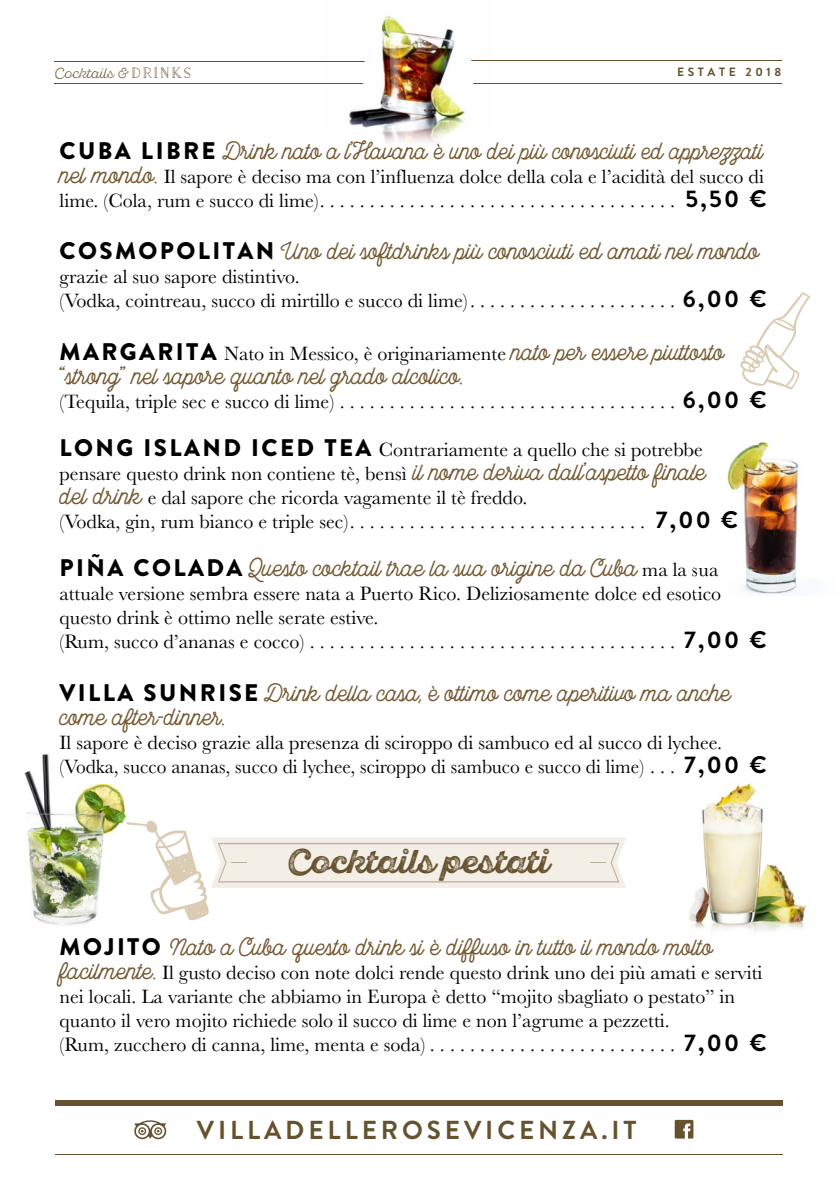
<style>
.page{position:relative;width:840px;height:1191px;background:#fff}
.page>*{position:absolute;margin:0;border:0;box-sizing:border-box;transform-origin:0 0}
.t1{font:33px "Sant Elia Rough Alt Bold Thr DMO";color:#67522f}
.t2{font:700 26px "Brandon Grotesque";letter-spacing:.15em;color:#67522f}
.t3{font:24px/24px "Local Brewery";color:#745932}
.t4{font:24px "Local Brewery";color:#745932;scale:.96 1}
.t5{font:20px/24px "Baskerville";color:#000}
.t6{font:14px "Sant Elia Rough Alt Light Two";color:#67522f}
.t7{font:700 12px "Brandon Grotesque";letter-spacing:.3em;color:#67522f}
.s1{font-family:"Naive Inline";font-weight:700}
.s2{font-family:"Brandon Grotesque";font-weight:900;color:#000}
.s3{font-family:"Local Brewery";font-size:24px;color:#745932}
.s4{font-family:"Brandon Grotesque";font-weight:700;font-size:24px}
.s5{font-family:"Brandon Grotesque";font-weight:900;font-size:24px}
.s6{font-family:"Baskerville";font-size:20px;color:#000}
</style>
<div class="page">
<svg style="left:674px;top:1119px;width:19px;height:19px"></svg>
<svg style="left:134px;top:1120px;width:32px;height:19px"></svg>
<div style="left:55px;top:1100px;width:726px;height:5px;background:#67522f"></div>
<hr style="left:55px;top:1154px;width:726px;height:1px;background:#67522f">
<hr style="left:461px;top:60px;width:320px;height:1px;background:#67522f">
<hr style="left:54px;top:83px;width:727px;height:1px;background:#67522f">
<hr style="left:54px;top:61px;width:320px;height:1px;background:#67522f">
<svg style="left:140px;top:820px;width:486px;height:100px"></svg>
<svg style="left:740px;top:292px;width:69px;height:97px"></svg>
<img style="left:689px;top:783px;width:118px;height:149px">
<img style="left:727px;top:441px;width:72px;height:154px">
<img style="left:24px;top:754px;width:116px;height:171px">
<img style="left:349px;top:15px;width:125px;height:128px">
<p class="t6" style="left:54px;top:64px;width:138px">Cocktails &amp; <span class="s1">DRINKS</span></p>
<p class="t7" style="left:676px;top:64px;width:106px">ESTATE 2018</p>
<p class="t4" style="left:59px;top:136px;width:734px"><span class="s2">CUBA LIBRE</span> Drink nato a l’Havana è uno dei più conosciuti ed apprezzati</p>
<p class="t5" style="left:59px;top:164px;width:708px"><span class="s3">nel mondo.</span> Il sapore è deciso ma con l’influenza dolce della cola e l’acidità del succo di lime. (Cola, rum e succo di lime). . . . . . . . . . . . . . . . . . . . . . . . . . . . . . . . . . . . <span class="s4">5,50 €</span></p>
<p class="t3" style="left:59px;top:239px;width:700px"><span class="s2">COSMOPOLITAN</span> Uno dei softdrinks più conosciuti ed amati nel mondo</p>
<p class="t5" style="left:59px;top:265px;width:708px">grazie al suo sapore distintivo.<br>(Vodka, cointreau, succo di mirtillo e succo di lime). . . . . . . . . . . . . . . . . . . . . <span class="s4">6,00 €</span></p>
<p class="t5" style="left:59px;top:342px;width:666px"><span class="s5">MARGARITA</span> Nato in Messico, è originariamente <span class="s3">nato per essere piuttosto</span></p>
<p class="t3" style="left:60px;top:364px;width:404px">“strong” nel sapore quanto nel grado alcolico.</p>
<p class="t5" style="left:59px;top:390px;width:708px">(Tequila, triple sec e succo di lime) . . . . . . . . . . . . . . . . . . . . . . . . . . . . . . . . . . <span class="s4">6,00 €</span></p>
<p class="t5" style="left:59px;top:438px;width:679px"><span class="s5">LONG ISLAND ICED TEA</span> Contrariamente a quello che si potrebbe pensare questo drink non contiene tè, bensì <span class="s3">il nome deriva dall’aspetto finale del drink</span> e dal sapore che ricorda vagamente il tè freddo.<br>(Vodka, gin, rum bianco e triple sec). . . . . . . . . . . . . . . . . . . . . . . . . . . . . . <span class="s4">7,00 €</span></p>
<p class="t3" style="left:60px;top:556px;width:660px"><span class="s2">PIÑA COLADA</span> Questo cocktail trae la sua origine da Cuba <span class="s6">ma la sua</span></p>
<p class="t5" style="left:59px;top:582px;width:708px">attuale versione sembra essere nata a Puerto Rico. Deliziosamente dolce ed esotico questo drink è ottimo nelle serate estive.<br>(Rum, succo d’ananas e cocco) . . . . . . . . . . . . . . . . . . . . . . . . . . . . . . . . . . . . . <span class="s4">7,00 €</span></p>
<p class="t3" style="left:59px;top:681px;width:672px"><span class="s2">VILLA SUNRISE</span> Drink della casa, è ottimo come aperitivo ma anche come after-dinner.</p>
<p class="t5" style="left:59px;top:731px;width:708px">Il sapore è deciso grazie alla presenza di sciroppo di sambuco ed al succo di lychee. (Vodka, succo ananas, succo di lychee, sciroppo di sambuco e succo di lime) . . . <span class="s4">7,00 €</span></p>
<h1 class="t1" style="left:287px;top:842px;width:263px">Cocktails pestati</h1>
<p class="t3" style="left:59px;top:935px;width:654px"><span class="s2">MOJITO</span> Nato a Cuba questo drink si è diffuso in tutto il mondo molto</p>
<p class="t5" style="left:59px;top:961px;width:708px"><span class="s3">facilmente.</span> Il gusto deciso con note dolci rende questo drink uno dei più amati e serviti nei locali. La variante che abbiamo in Europa è detto “mojito sbagliato o pestato” in quanto il vero mojito richiede solo il succo di lime e non l’agrume a pezzetti.<br>(Rum, zucchero di canna, lime, menta e soda) . . . . . . . . . . . . . . . . . . . . . . . . . <span class="s4">7,00 €</span></p>
<h2 class="t2" style="left:197px;top:1111px;width:441px">VILLADELLEROSEVICENZA.IT</h2>
</div>
